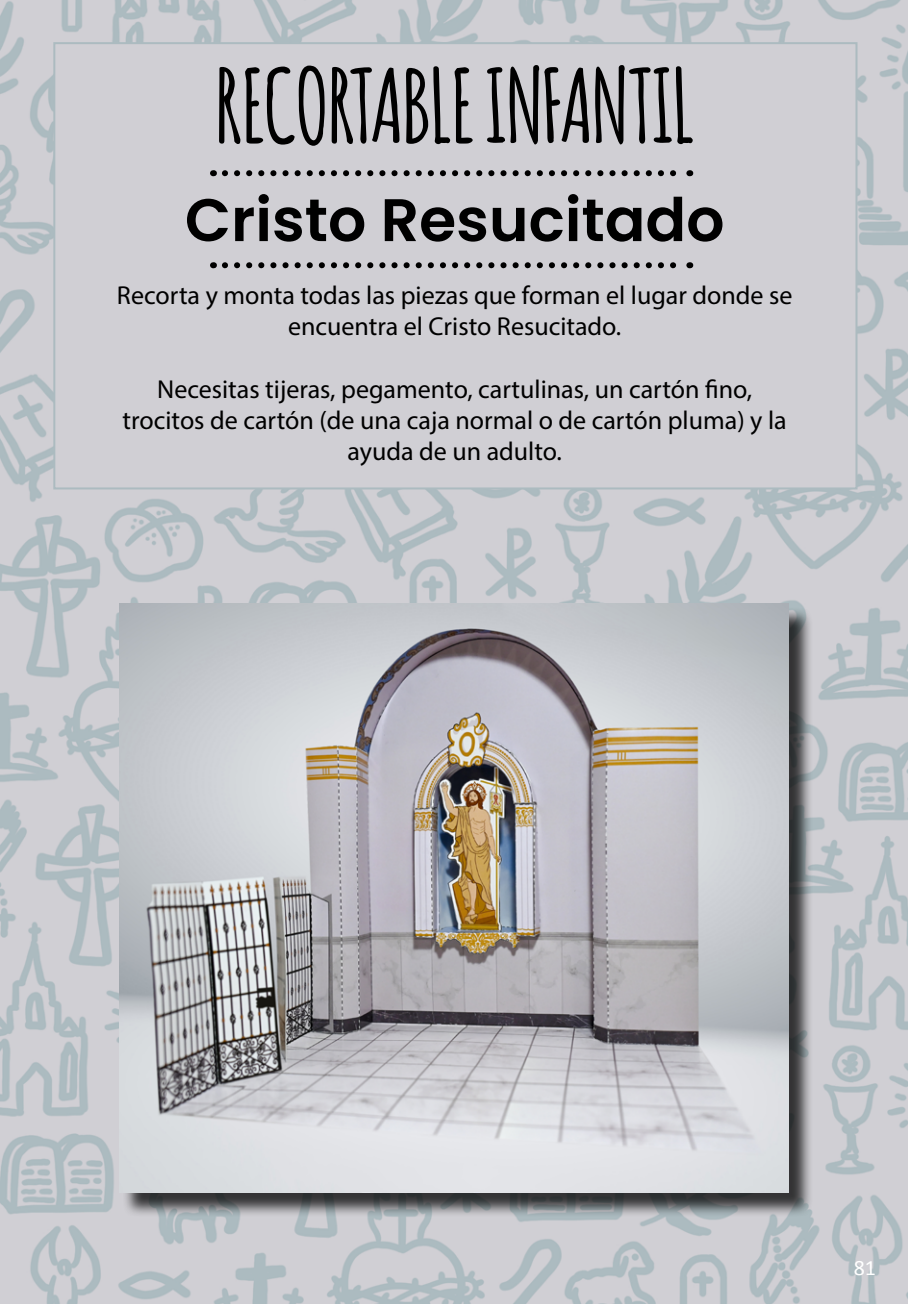
<style>
.page{position:relative;width:908px;height:1304px;background:#fff}
.page>*{position:absolute;margin:0;border:0;box-sizing:border-box;transform-origin:0 0}
.t1{font:700 100px "Amatic";color:#000}
.t2{font:600 60px "Poppins";color:#000}
.t3{font:26px/31.2px "Myriad Pro";color:#000;text-align:center}
.t4{font:22px "Calibri";color:#fff}
</style>
<div class="page">
<img style="left:0;top:0;width:907px;height:1304px">
<div style="left:53px;top:42px;width:804px;height:447px;background:#d0cfd4;border:2px solid #acbbc0"></div>
<svg style="left:225px;top:262px;width:451px;height:6px"></svg>
<svg style="left:225px;top:170px;width:451px;height:6px"></svg>
<div style="left:123px;top:607px;width:690px;height:610px;background:#000;opacity:.75"></div>
<img style="left:119px;top:604px;width:669px;height:588px">
<h1 class="t1" style="left:215px;top:50px;width:480px">RECORTABLE INFANTIL</h1>
<h2 class="t2" style="left:185px;top:185px;width:541px">Cristo Resucitado</h2>
<p class="t3" style="left:117px;top:279px;width:676px">Recorta y monta todas las piezas que forman el lugar donde se encuentra el Cristo Resucitado.</p>
<p class="t3" style="left:123px;top:373px;width:665px">Necesitas tijeras, pegamento, cartulinas, un cartón fino, trocitos de cartón (de una caja normal o de cartón pluma) y la ayuda de un adulto.</p>
<p class="t4" style="left:853px;top:1258px;width:24px">81</p>
</div>
